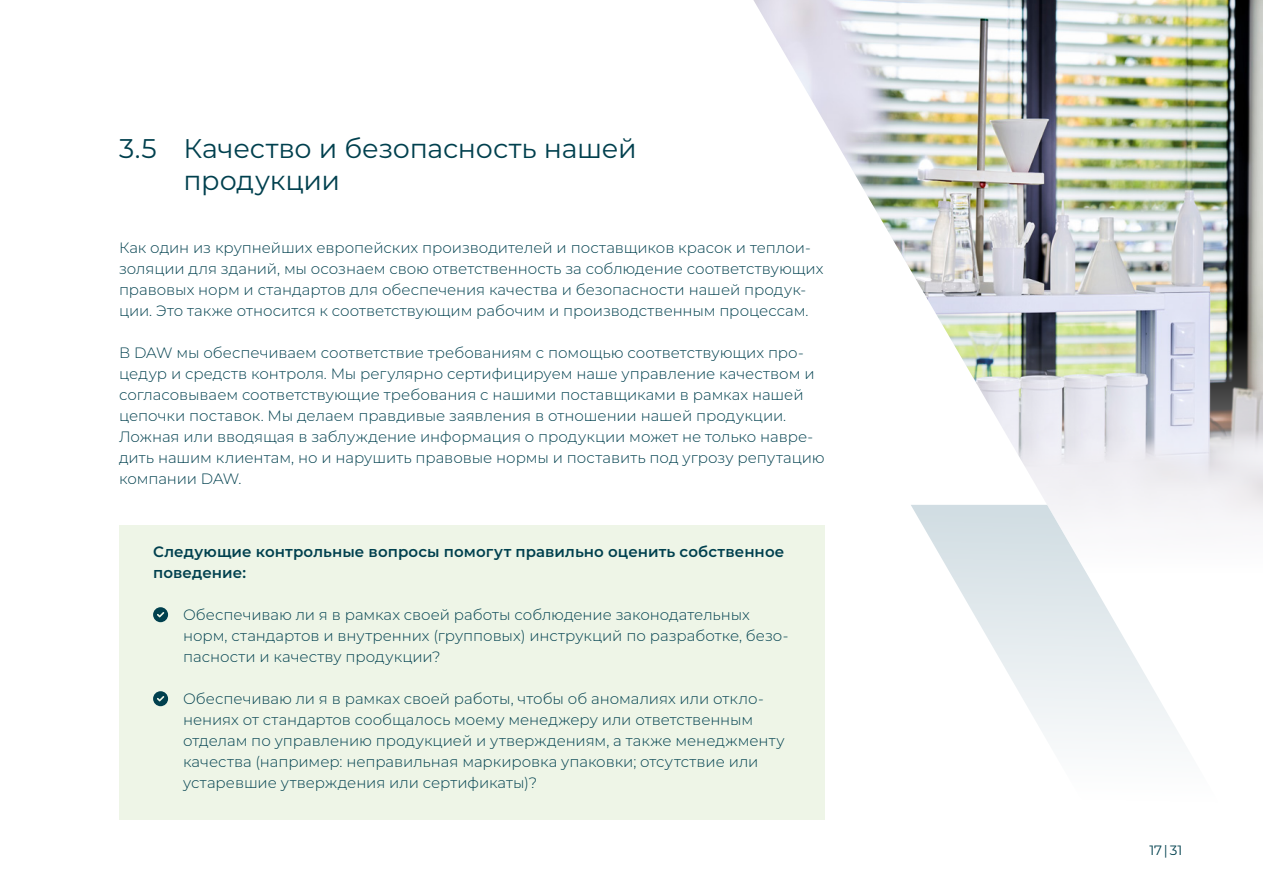
<style>
.page{position:relative;width:1263px;height:893px;background:#fff}
.page>*{position:absolute;margin:0;border:0;box-sizing:border-box;transform-origin:0 0}
.t1{font:27px/31.5px "Montserrat";letter-spacing:-.01em;color:#00404e}
.t2{font:300 15px/21px "Montserrat";letter-spacing:-.005em;color:#00404e}
.t3{font:600 15px/21px "Montserrat";letter-spacing:.005em;color:#00404e}
.t4{font:13.5px "Montserrat";color:#00404e}
</style>
<div class="page">
<div style="left:119px;top:526px;width:706px;height:294px;background:#eef5e7"></div>
<svg style="left:153px;top:607px;width:15px;height:15px"></svg>
<svg style="left:153px;top:691px;width:15px;height:15px"></svg>
<img style="left:752px;top:0;width:511px;height:526px">
<svg style="left:911px;top:505px;width:310px;height:235px"></svg>
<h1 class="t1" style="left:184px;top:132px;width:455px;text-indent:-65px">3.5 Качество и безопасность нашей продукции</h1>
<p class="t2" style="left:119px;top:236px;width:706px">Как один из крупнейших европейских производителей и поставщиков красок и теплои&shy;золяции для зданий, мы осознаем свою ответственность за соблюдение соответствующих правовых норм и стандартов для обеспечения качества и безопасности нашей продук&shy;ции. Это также относится к соответствующим рабочим и производственным процессам.</p>
<p class="t2" style="left:119px;top:341px;width:707px">В DAW мы обеспечиваем соответствие требованиям с помощью соответствующих про&shy;цедур и средств контроля. Мы регулярно сертифицируем наше управление качеством и согласовываем соответствующие требования с нашими поставщиками в рамках нашей цепочки поставок. Мы делаем правдивые заявления в отношении нашей продукции.<br>Ложная или вводящая в заблуждение информация о продукции может не только навре&shy;дить нашим клиентам, но и нарушить правовые нормы и поставить под угрозу репутацию компании DAW.</p>
<p class="t3" style="left:153px;top:541px;width:633px">Следующие контрольные вопросы помогут правильно оценить собственное поведение:</p>
<p class="t2" style="left:183px;top:604px;width:607px">Обеспечиваю ли я в рамках своей работы соблюдение законодательных норм, стандартов и внутренних (групповых) инструкций по разработке, безо&shy;пасности и качеству продукции?</p>
<p class="t2" style="left:183px;top:688px;width:603px">Обеспечиваю ли я в рамках своей работы, чтобы об аномалиях или откло&shy;нениях от стандартов сообщалось моему менеджеру или ответственным отделам по управлению продукцией и утверждениям, а также менеджменту качества (например: неправильная маркировка упаковки; отсутствие или устаревшие утверждения или сертификаты)?</p>
<p class="t4" style="left:1149px;top:841px;width:35px">17 | 31</p>
</div>
